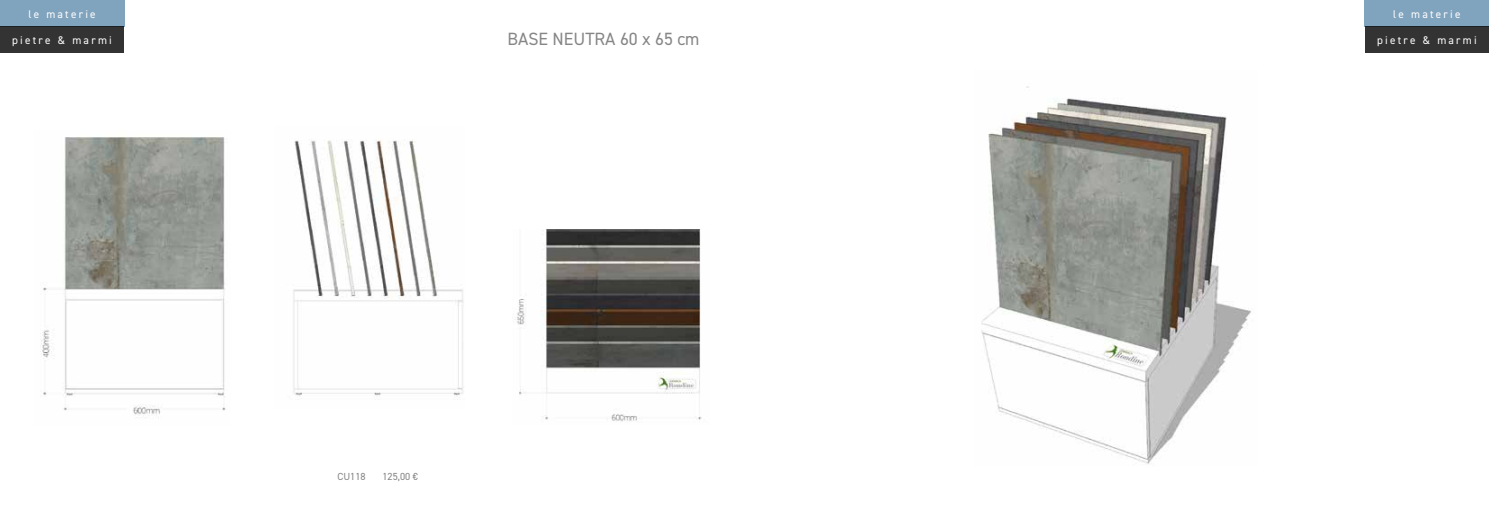
<style>
.page{position:relative;width:1489px;height:525px;background:#fff}
.page>*{position:absolute;margin:0;border:0;box-sizing:border-box;transform-origin:0 0}
.t1{font:17.75px "DIN2014";color:#878686}
.t2{font:11.12px "DIN2014";letter-spacing:.2em;color:#fff}
.t3{font:10.25px "DIN2014";color:#878686}
</style>
<div class="page">
<img style="left:40px;top:137px;width:186px;height:282px">
<img style="left:293px;top:139px;width:171px;height:261px">
<img style="left:981px;top:86px;width:270px;height:378px">
<img style="left:517px;top:229px;width:185px;height:193px">
<div style="left:0;top:0;width:124px;height:27px;background:#80a3be"></div>
<div style="left:1364px;top:0;width:124px;height:27px;background:#80a3be"></div>
<div style="left:0;top:27px;width:124px;height:26px;background:#333"></div>
<div style="left:1364px;top:27px;width:124px;height:26px;background:#333"></div>
<p class="t2" style="left:28px;top:7px;width:69px">le materie</p>
<p class="t2" style="left:1393px;top:7px;width:69px">le materie</p>
<p class="t2" style="left:12px;top:33px;width:101px">pietre &amp; marmi</p>
<p class="t2" style="left:1376px;top:33px;width:101px">pietre &amp; marmi</p>
<h1 class="t1" style="left:507px;top:28px;width:193px">BASE NEUTRA 60 x 65 cm</h1>
<p class="t3" style="left:337px;top:469px;width:30px">CU118</p>
<p class="t3" style="left:382px;top:469px;width:37px">125,00 €</p>
</div>
